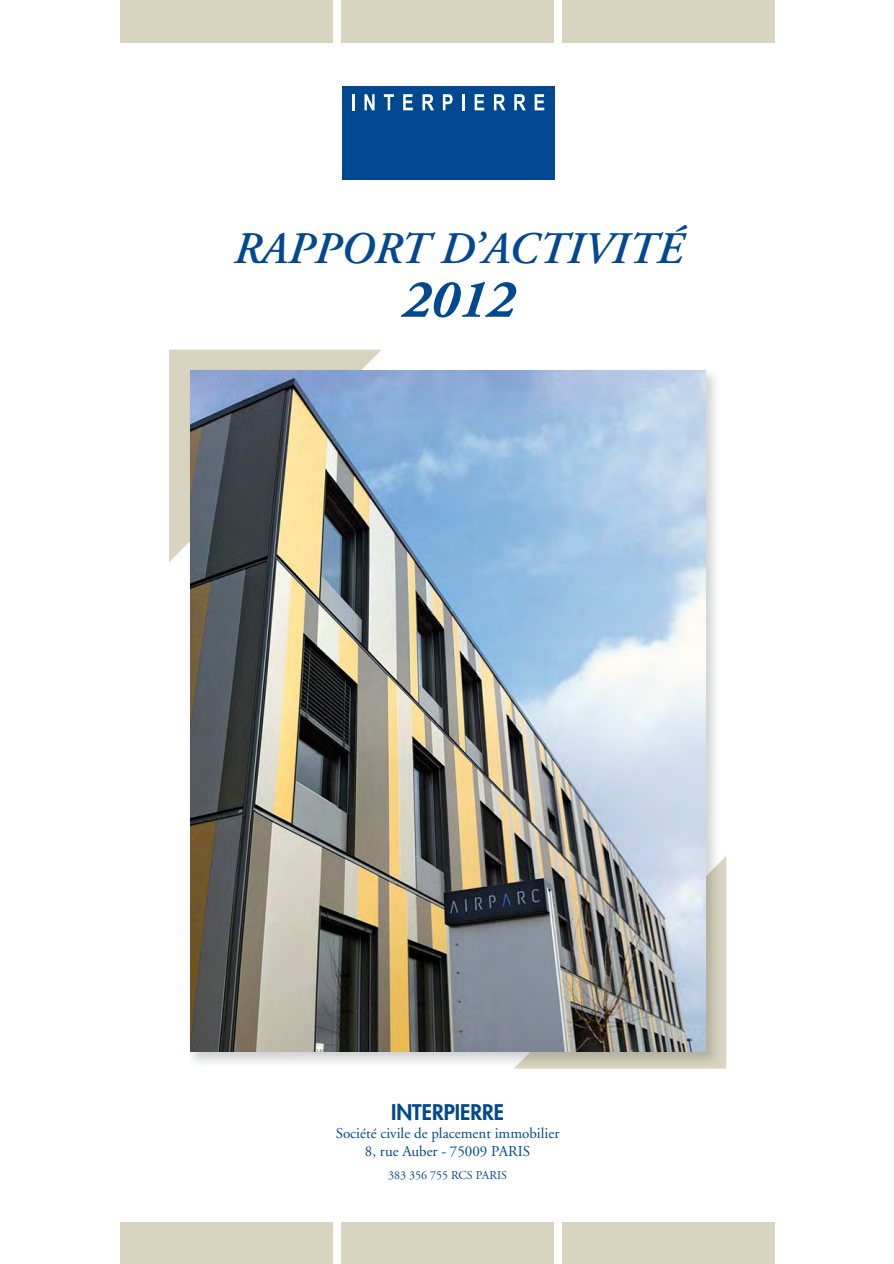
<style>
.page{position:relative;width:894px;height:1264px;background:#fff}
.page>*{position:absolute;margin:0;border:0;box-sizing:border-box;transform-origin:0 0}
.t1{font:italic 700 54px "Adobe Garamond";color:#004990}
.t2{font:italic 600 45px "Adobe Garamond";color:#004990}
.t3{font:800 21px "Futura";color:#004990}
.t4{font:15px/18px "Adobe Garamond";color:#004990;text-align:center}
.t5{font:12px "Adobe Garamond";color:#004990}
</style>
<div class="page">
<div style="left:120px;top:0;width:212px;height:43px;background:#d9d4bf"></div>
<div style="left:120px;top:1221px;width:212px;height:42px;background:#d9d4bf"></div>
<div style="left:341px;top:0;width:213px;height:43px;background:#d9d4bf"></div>
<div style="left:341px;top:1221px;width:213px;height:42px;background:#d9d4bf"></div>
<div style="left:562px;top:0;width:213px;height:43px;background:#d9d4bf"></div>
<div style="left:562px;top:1221px;width:213px;height:42px;background:#d9d4bf"></div>
<div style="left:342px;top:87px;width:212px;height:93px;background:#004990"></div>
<svg style="left:352px;top:94px;width:2px;height:16px"></svg>
<svg style="left:364px;top:94px;width:10px;height:16px"></svg>
<svg style="left:384px;top:94px;width:10px;height:16px"></svg>
<svg style="left:403px;top:94px;width:10px;height:16px"></svg>
<svg style="left:422px;top:94px;width:12px;height:16px"></svg>
<svg style="left:443px;top:94px;width:9px;height:16px"></svg>
<svg style="left:462px;top:94px;width:2px;height:16px"></svg>
<svg style="left:474px;top:94px;width:10px;height:16px"></svg>
<svg style="left:494px;top:94px;width:11px;height:16px"></svg>
<svg style="left:514px;top:94px;width:11px;height:16px"></svg>
<svg style="left:534px;top:94px;width:10px;height:16px"></svg>
<div style="left:514px;top:856px;width:212px;height:212px;background:#d9d4bf"></div>
<svg style="left:169px;top:349px;width:212px;height:213px;background:#dbd6c3"></svg>
<img style="left:666px;top:370px;width:53px;height:492px">
<img style="left:241px;top:1051px;width:52px;height:12px">
<img style="left:187px;top:543px;width:54px;height:520px">
<img style="left:293px;top:1051px;width:223px;height:15px">
<img style="left:516px;top:862px;width:203px;height:204px">
<img style="left:187px;top:368px;width:176px;height:175px">
<img style="left:190px;top:371px;width:515px;height:680px">
<h2 class="t2" style="left:233px;top:230px;width:451px">RAPPORT D’ACTIVITÉ</h2>
<h1 class="t1" style="left:402px;top:278px;width:114px">2012</h1>
<h3 class="t3" style="left:391px;top:1102px;width:115px">INTERPIERRE</h3>
<p class="t4" style="left:336px;top:1125px;width:225px">Société civile de placement immobilier<br>8, rue Auber - 75009 PARIS</p>
<p class="t5" style="left:388px;top:1170px;width:120px">383 356 755 RCS PARIS</p>
</div>
